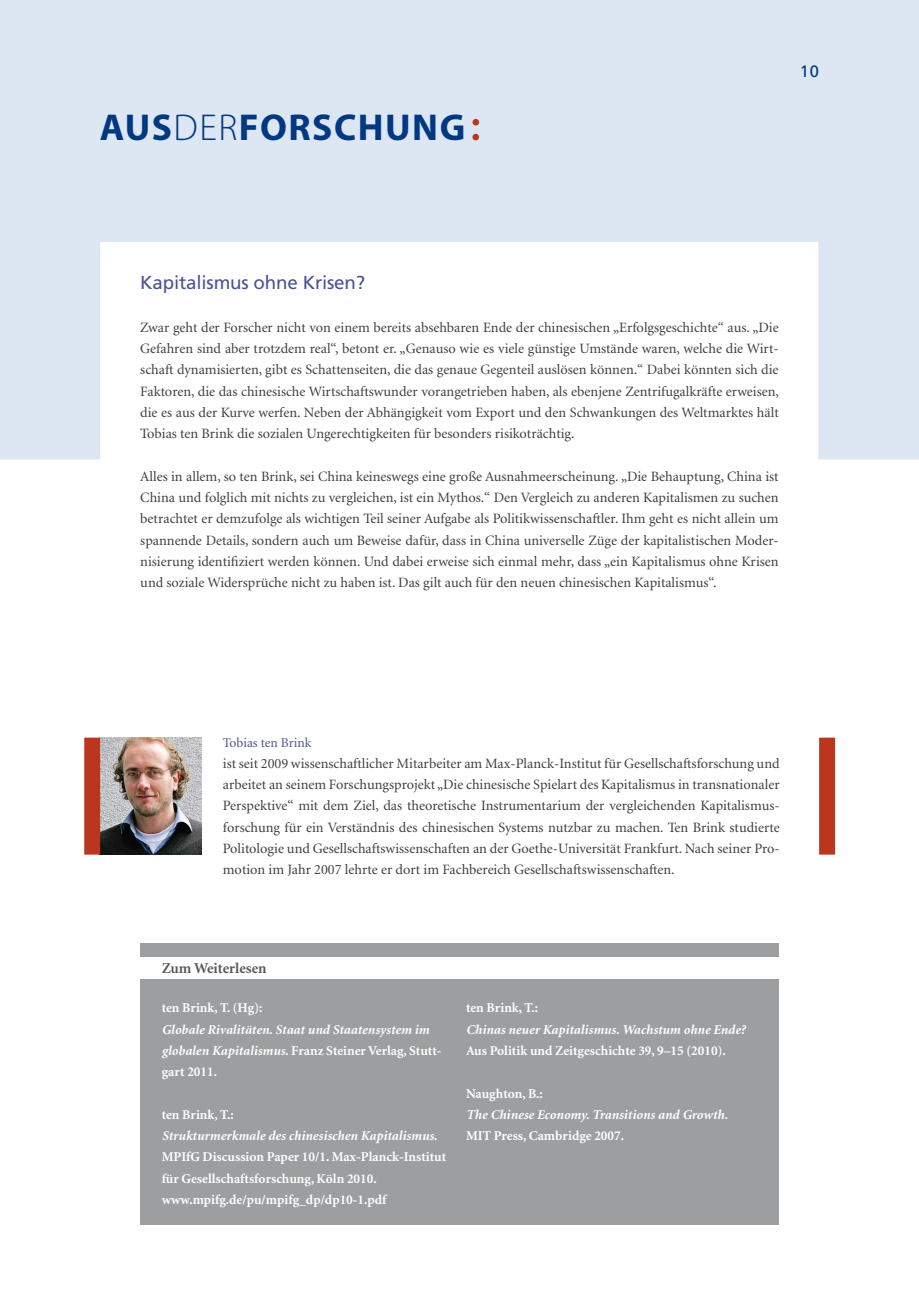
<style>
.page{position:relative;width:919px;height:1289px;background:#fff}
.page>*{position:absolute;margin:0;border:0;box-sizing:border-box;transform-origin:0 0}
.t1{font:700 37.5px "Myriad Pro";letter-spacing:.04em;color:#003882}
.t2{font:18.75px "Frutiger";letter-spacing:-.01em;color:#4b5394}
.t3{font:16.5px "Frutiger";color:#003882}
.t4{font:700 15px "Minion";color:#58585a}
.t5{font:14.25px/21.3px "Minion";color:#3e3d40;text-align:justify}
.t6{font:700 13.5px/21.3px "Minion";color:#fff}
.t7{font:italic 700 13.5px/21.3px "Minion";color:#fff}
.t8{font:13.5px "Minion";color:#4b5394}
.s1{font-weight:300}
.s2{font-style:normal}
</style>
<div class="page">
<svg style="left:0;top:0;width:918px;height:459px;fill:#dde6f3"></svg>
<div style="left:472px;top:119px;width:7px;height:6px;background:#ba361c;border-radius:50%"></div>
<div style="left:472px;top:134px;width:7px;height:6px;background:#ba361c;border-radius:50%"></div>
<svg style="left:84px;top:737px;width:751px;height:117px"></svg>
<div style="left:140px;top:943px;width:638px;height:282px;background:#9c9e9f"></div>
<div style="left:140px;top:957px;width:638px;height:21px;background:#fff"></div>
<h1 class="t1" style="left:100px;top:105px;width:367px">AUS<span class="s1">DER</span>FORSCHUNG</h1>
<p class="t3" style="left:799px;top:64px;width:21px">10</p>
<h2 class="t2" style="left:140px;top:275px;width:226px">Kapitalismus ohne Krisen?</h2>
<p class="t5" style="left:140px;top:318px;width:640px">Zwar geht der Forscher nicht von einem bereits absehbaren Ende der chinesischen „Erfolgsgeschichte“ aus. „Die Gefahren sind aber trotzdem real“, betont er. „Genauso wie es viele günstige Umstände waren, welche die Wirt&shy;schaft dynamisierten, gibt es Schattenseiten, die das genaue Gegenteil auslösen können.“ Dabei könnten sich die Faktoren, die das chinesische Wirtschaftswunder vorangetrieben haben, als ebenjene Zentrifugalkräfte erweisen, die es aus der Kurve werfen. Neben der Abhängigkeit vom Export und den Schwankungen des Weltmarktes hält Tobias ten Brink die sozialen Ungerechtigkeiten für besonders risikoträchtig.</p>
<p class="t5" style="left:140px;top:466px;width:639px">Alles in allem, so ten Brink, sei China keineswegs eine große Ausnahmeerscheinung. „Die Behauptung, China ist China und folglich mit nichts zu vergleichen, ist ein Mythos.“ Den Vergleich zu anderen Kapitalismen zu suchen betrachtet er demzufolge als wichtigen Teil seiner Aufgabe als Politikwissenschaftler. Ihm geht es nicht allein um spannende Details, sondern auch um Beweise dafür, dass in China universelle Züge der kapitalistischen Moder&shy;nisierung identifiziert werden können. Und dabei erweise sich einmal mehr, dass „ein Kapitalismus ohne Krisen und soziale Widersprüche nicht zu haben ist. Das gilt auch für den neuen chinesischen Kapitalismus“.</p>
<p class="t8" style="left:223px;top:737px;width:90px">Tobias ten Brink</p>
<p class="t5" style="left:223px;top:753px;width:558px">ist seit 2009 wissenschaftlicher Mitarbeiter am Max-Planck-Institut für Gesellschaftsforschung und arbeitet an seinem Forschungsprojekt „Die chinesische Spielart des Kapitalismus in transnationaler Perspektive“ mit dem Ziel, das theoretische Instrumentarium der vergleichenden Kapitalismus&shy;forschung für ein Verständnis des chinesischen Systems nutzbar zu machen. Ten Brink studierte Politologie und Gesellschaftswissenschaften an der Goethe-Universität Frankfurt. Nach seiner Pro&shy;motion im Jahr 2007 lehrte er dort im Fachbereich Gesellschaftswissenschaften.</p>
<p class="t4" style="left:162px;top:962px;width:107px">Zum Weiterlesen</p>
<p class="t6" style="left:162px;top:998px;width:102px">ten Brink, T. (Hg):</p>
<p class="t7" style="left:162px;top:1019px;width:281px">Globale Rivalitäten. Staat und Staatensystem im globalen Kapitalismus. <span class="s2">Franz Steiner Verlag, Stutt&shy;gart 2011.</span></p>
<p class="t6" style="left:162px;top:1104px;width:74px">ten Brink, T.:</p>
<p class="t7" style="left:162px;top:1126px;width:277px">Strukturmerkmale des chinesischen Kapitalismus.</p>
<p class="t6" style="left:162px;top:1147px;width:286px">MPIfG Discussion Paper 10/1. Max-Planck-Institut für Gesellschaftsforschung, Köln 2010. www.mpifg.de/pu/mpifg_dp/dp10-1.pdf</p>
<p class="t6" style="left:466px;top:998px;width:74px">ten Brink, T.:</p>
<p class="t7" style="left:466px;top:1019px;width:281px">Chinas neuer Kapitalismus. Wachstum ohne Ende?</p>
<p class="t6" style="left:466px;top:1041px;width:261px">Aus Politik und Zeitgeschichte 39, 9 –15 (2010).</p>
<p class="t6" style="left:466px;top:1083px;width:78px">Naughton, B.:</p>
<p class="t7" style="left:466px;top:1104px;width:263px">The Chinese Economy. Transitions and Growth.</p>
<p class="t6" style="left:466px;top:1126px;width:159px">MIT Press, Cambridge 2007.</p>
</div>
